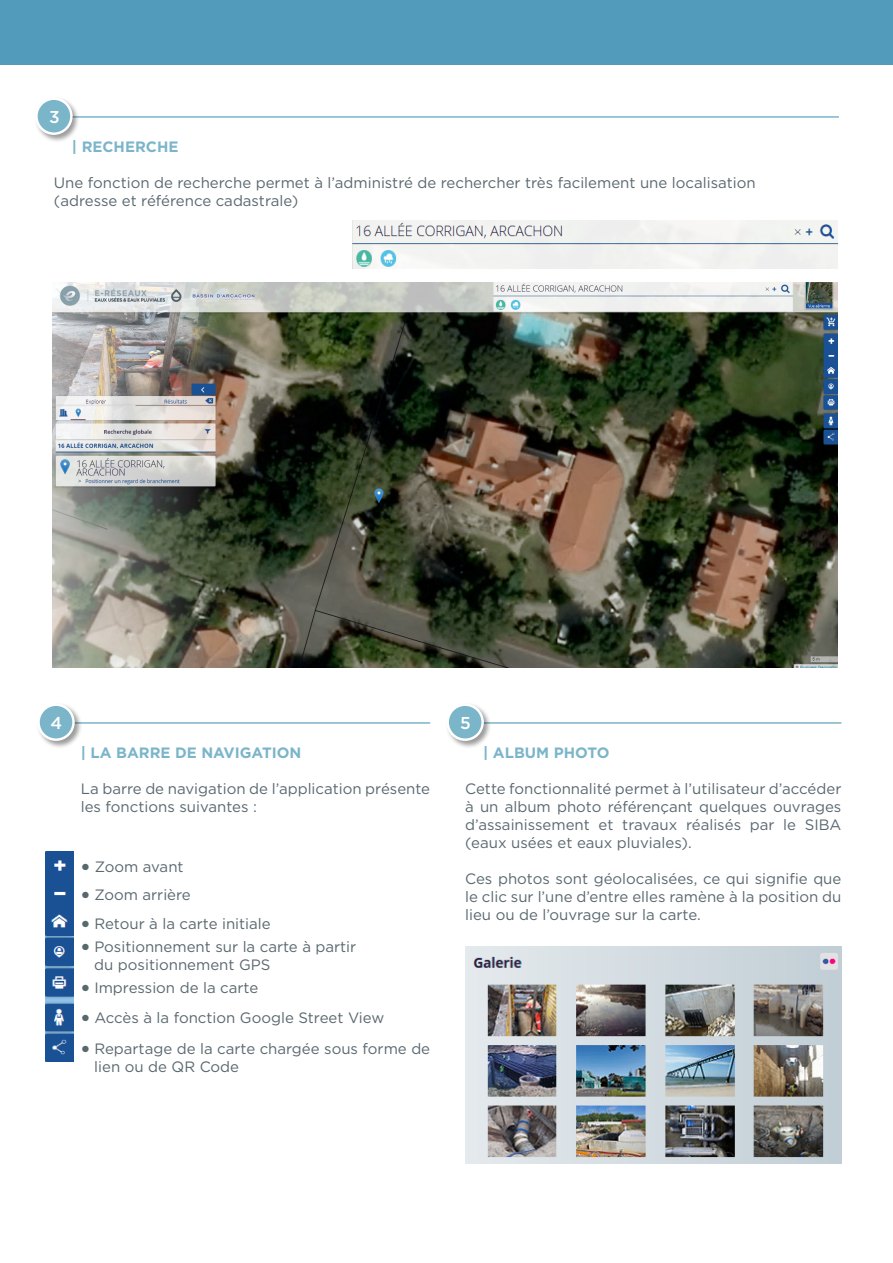
<style>
.page{position:relative;width:893px;height:1263px;background:#fff}
.page>*{position:absolute;margin:0;border:0;box-sizing:border-box;transform-origin:0 0}
.t1{font:500 17.1px "Gotham";color:#fff}
.t2{font:15px/18px "Gotham";color:#59686f}
.t3{font:700 15px "Gotham";color:#7bb5c9}
.s1{font-family:"Helvetica Neue"}
</style>
<div class="page">
<div style="left:0;top:0;width:893px;height:65px;background:#529bbb"></div>
<hr style="left:54px;top:116px;width:785px;height:2px;background:#7bb5c9">
<hr style="left:56px;top:722px;width:374px;height:2px;background:#7bb5c9">
<div style="left:34px;top:96px;width:46px;height:46px;background:#000;opacity:.39"></div>
<div style="left:36px;top:99px;width:35px;height:35px;background:#7bb5c9;border-radius:50%"></div>
<div style="left:35px;top:97px;width:38px;height:38px;border:2px solid #fff;border-radius:50%"></div>
<div style="left:36px;top:702px;width:46px;height:46px;background:#000;opacity:.39"></div>
<div style="left:39px;top:705px;width:35px;height:35px;background:#7bb5c9;border-radius:50%"></div>
<div style="left:37px;top:703px;width:38px;height:38px;border:2px solid #fff;border-radius:50%"></div>
<hr style="left:465px;top:722px;width:376px;height:2px;background:#7bb5c9">
<div style="left:445px;top:702px;width:46px;height:46px;background:#000;opacity:.39"></div>
<div style="left:448px;top:705px;width:35px;height:35px;background:#7bb5c9;border-radius:50%"></div>
<div style="left:446px;top:703px;width:38px;height:38px;border:2px solid #fff;border-radius:50%"></div>
<img style="left:53px;top:282px;width:785px;height:386px">
<img style="left:353px;top:220px;width:485px;height:48px">
<img style="left:466px;top:946px;width:375px;height:218px">
<img style="left:46px;top:852px;width:27px;height:210px">
<p class="t1" style="left:49px;top:106px;width:12px">3</p>
<p class="t3" style="left:72px;top:137px;width:108px">| RECHERCHE</p>
<p class="t2" style="left:54px;top:173px;width:703px">Une fonction de recherche permet à l’administré de rechercher très facilement une localisation (adresse et référence cadastrale)</p>
<p class="t1" style="left:51px;top:712px;width:13px">4</p>
<p class="t3" style="left:81px;top:743px;width:222px">| LA BARRE DE NAVIGATION</p>
<p class="t2" style="left:81px;top:779px;width:351px">La barre de navigation de l’application présente les fonctions suivantes :</p>
<p class="t2" style="left:81px;top:857px;width:104px"><span class="s1">●</span> Zoom avant</p>
<p class="t2" style="left:81px;top:885px;width:111px"><span class="s1">●</span> Zoom arrière</p>
<p class="t2" style="left:81px;top:914px;width:191px"><span class="s1">●</span> Retour à la carte initiale</p>
<p class="t2" style="left:94px;top:937px;width:264px;text-indent:-14px"><span class="s1">●</span> Positionnement sur la carte à partir du positionnement GPS</p>
<p class="t2" style="left:81px;top:978px;width:179px"><span class="s1">●</span> Impression de la carte</p>
<p class="t2" style="left:81px;top:1009px;width:305px"><span class="s1">●</span> Accès à la fonction Google Street View</p>
<p class="t2" style="left:94px;top:1039px;width:337px;text-indent:-14px"><span class="s1">●</span> Repartage de la carte chargée sous forme de lien ou de QR Code</p>
<p class="t1" style="left:460px;top:712px;width:12px">5</p>
<p class="t3" style="left:483px;top:743px;width:128px">| ALBUM PHOTO</p>
<p class="t2" style="left:465px;top:779px;width:378px;text-align:justify">Cette fonctionnalité permet à l’utilisateur d’accéder à un album photo référençant quelques ouvrages d’assainissement et travaux réalisés par le SIBA (eaux usées et eaux pluviales).</p>
<p class="t2" style="left:465px;top:869px;width:378px;text-align:justify">Ces photos sont géolocalisées, ce qui signifie que le clic sur l’une d’entre elles ramène à la position du lieu ou de l’ouvrage sur la carte.</p>
</div>
